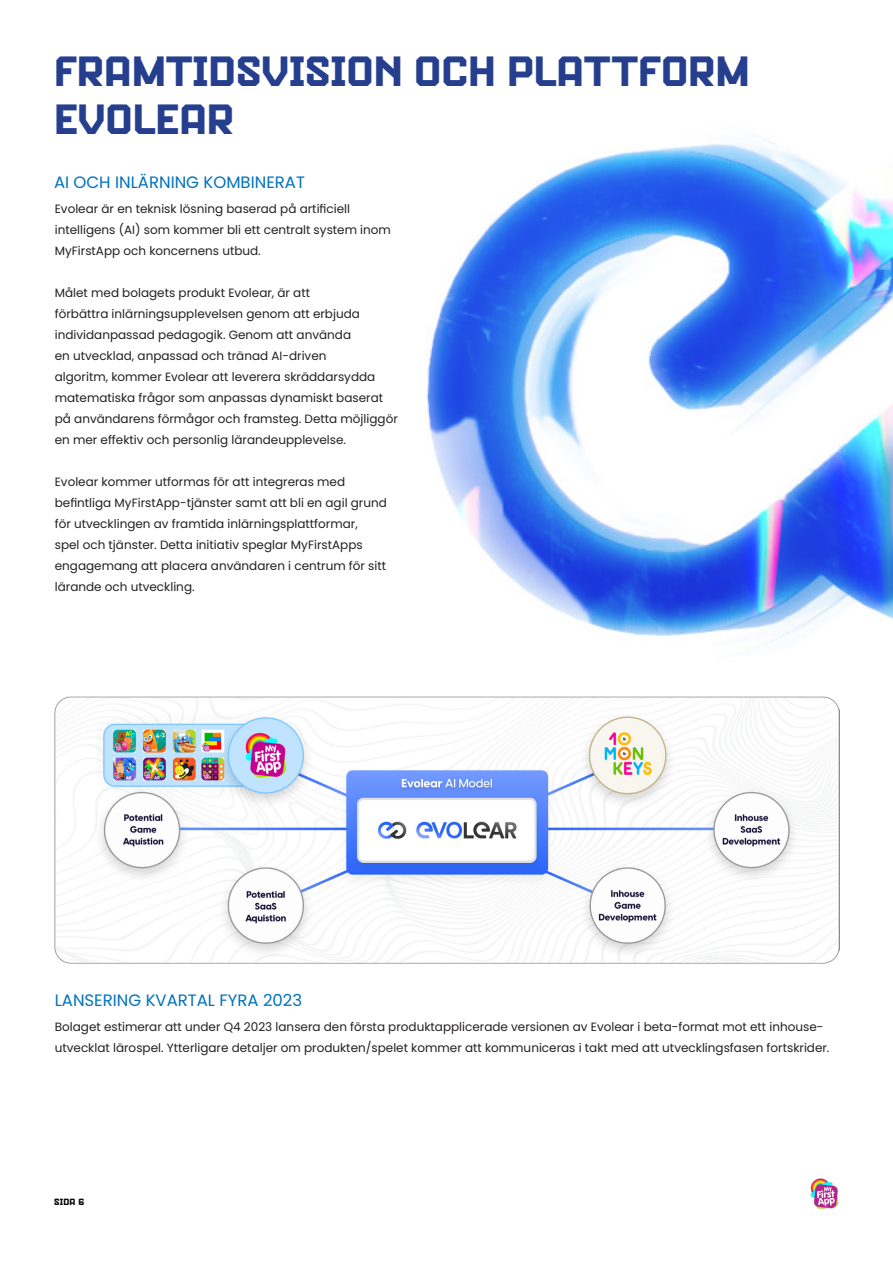
<style>
.page{position:relative;width:893px;height:1263px;background:#fff}
.page>*{position:absolute;margin:0;border:0;box-sizing:border-box;transform-origin:0 0}
.Headline{font:42px/48px "Soccer";color:#253f8e}
.Sub_Title{font:16.5px "Poppins";color:#0072bc}
.body_text{font:12px/21px "Poppins";color:#231f20}
.t1{font:9px "Soccer";color:#000}
</style>
<div class="page">
<img style="left:427px;top:139px;width:466px;height:502px">
<img style="left:55px;top:696px;width:785px;height:268px">
<img style="left:810px;top:1178px;width:29px;height:31px">
<p class="Headline" style="left:54px;top:46px;width:697px">FRAMTIDSVISION OCH PLATTFORM<br>EVOLEAR</p>
<p class="Sub_Title" style="left:54px;top:173px;width:252px">AI OCH INLÄRNING KOMBINERAT</p>
<p class="body_text" style="left:55px;top:199px;width:338px">Evolear är en teknisk lösning baserad på artificiell intelligens (AI) som kommer bli ett centralt system inom<br>MyFirstApp och koncernens utbud.</p>
<p class="body_text" style="left:55px;top:283px;width:345px">Målet med bolagets produkt Evolear, är att<br>förbättra inlärningsupplevelsen genom att erbjuda individanpassad pedagogik. Genom att använda<br>en utvecklad, anpassad och tränad AI-driven<br>algoritm, kommer Evolear att leverera skräddarsydda matematiska frågor som anpassas dynamiskt baserat på användarens förmågor och framsteg. Detta möjliggör en mer effektiv och personlig lärandeupplevelse.</p>
<p class="body_text" style="left:55px;top:472px;width:334px">Evolear kommer utformas för att integreras med befintliga MyFirstApp-tjänster samt att bli en agil grund för utvecklingen av framtida inlärningsplattformar,<br>spel och tjänster. Detta initiativ speglar MyFirstApps engagemang att placera användaren i centrum för sitt lärande och utveckling.</p>
<p class="Sub_Title" style="left:55px;top:991px;width:249px">LANSERING KVARTAL FYRA 2023</p>
<p class="body_text" style="left:55px;top:1017px;width:776px">Bolaget estimerar att under Q4 2023 lansera den första produktapplicerade versionen av Evolear i beta-format mot ett inhouse&shy;utvecklat lärospel. Ytterligare detaljer om produkten/spelet kommer att kommuniceras i takt med att utvecklingsfasen fortskrider.</p>
<p class="t1" style="left:54px;top:1195px;width:32px">SIDA 6</p>
</div>
